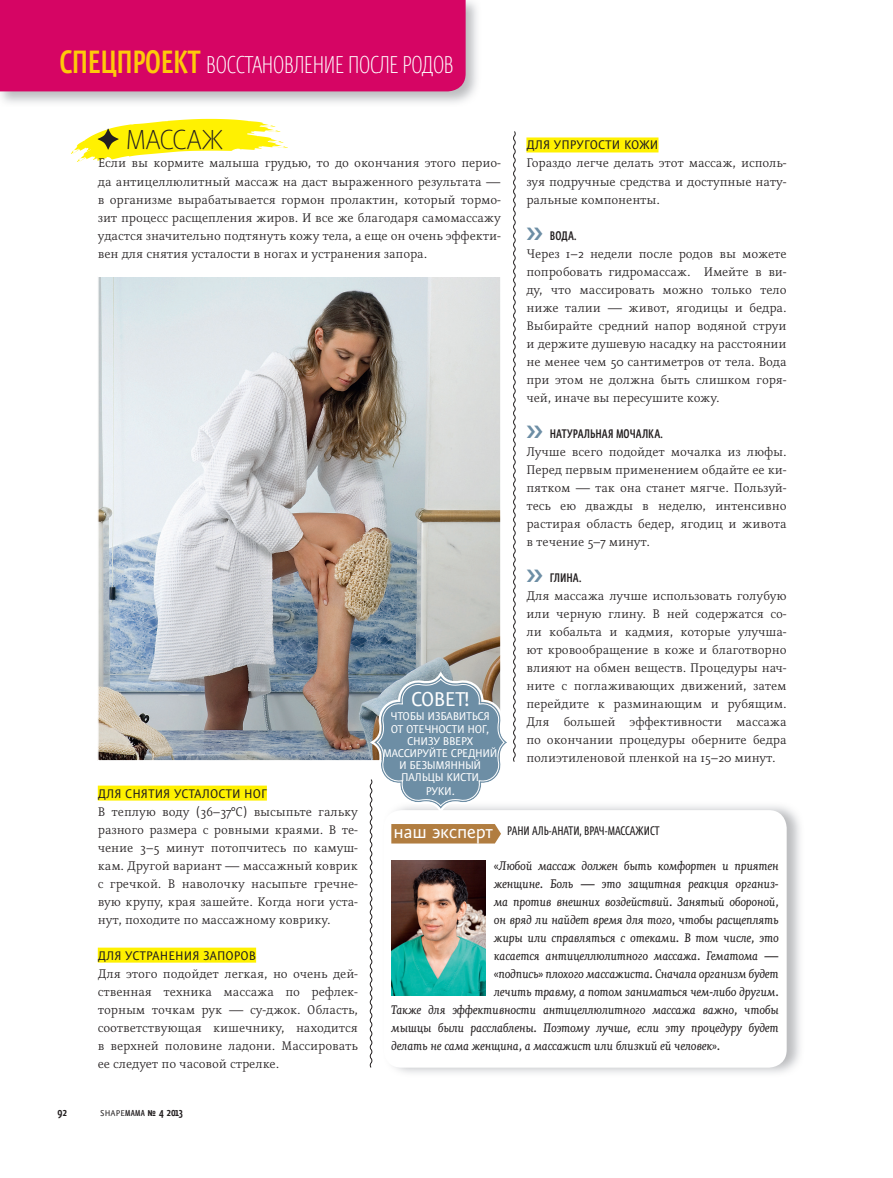
<style>
.page{position:relative;width:893px;height:1178px;background:#fff}
.page>*{position:absolute;margin:0;border:0;box-sizing:border-box;transform-origin:0 0}
.t1{font:100 33px "Eureka Sans Cyr A";letter-spacing:-.005em;color:#231f20}
.t2{font:100 29.25px "Eureka Sans Cond Cyr A";letter-spacing:-.01em;color:#fff}
.t3{font:24px "Eureka Sans Cyr";letter-spacing:-.03em;color:#fff}
.t4{font:22.5px "Eureka Sans Cyr";letter-spacing:-.01em;color:#fff}
.t5{font:15px/18px "Eureka Cyr";letter-spacing:-.01em;color:#231f20;text-align:justify}
.t6{font:italic 15px "Eureka Cyr";letter-spacing:-.02em;color:#231f20}
.t7{font:15px "Eureka Sans Cyr A";color:#231f20}
.t8{font:500 15px "Eureka Sans Cond Cyr A";letter-spacing:.005em;color:#231f20}
.t9{font:15px "Eureka Sans Cond Cyr A";color:#231f20}
.t10{font:500 15px "Eureka Sans Cond Cyr";letter-spacing:-.005em;color:#231f20}
.t11{font:13.5px/12px "Eureka Sans Cyr";letter-spacing:-.03em;color:#fff}
.s1{font-weight:500;font-size:38.85px;color:#feca0a}
.s2{font-family:"Eureka Sans Cyr"}
.s3{font-family:"Eureka Sans Cyr";font-weight:400;font-size:10.05px}
.s4{font-size:10.5px}
</style>
<div class="page">
<div style="left:0;top:0;width:466px;height:91px;background:#d60564"></div>
<div style="left:526px;top:137px;width:132px;height:15px;background:#fff101"></div>
<img style="left:100px;top:278px;width:268px;height:480px">
<svg style="left:71px;top:119px;width:217px;height:43px"></svg>
<div style="left:98px;top:785px;width:169px;height:15px;background:#fff101"></div>
<div style="left:98px;top:947px;width:158px;height:15px;background:#fff101"></div>
<img style="left:368px;top:131px;width:148px;height:937px">
<h2 class="t2" style="left:60px;top:52px;width:396px"><span class="s1">СПЕЦПРОЕКТ</span> ВОССТАНОВЛЕНИЕ ПОСЛЕ РОДОВ</h2>
<h1 class="t1" style="left:126px;top:126px;width:99px">МАССАЖ</h1>
<p class="t5" style="left:98px;top:155px;width:405px">Если вы кормите малыша грудью, то до окончания этого перио&shy;да антицеллюлитный массаж на даст выраженного результата — в организме вырабатывается гормон пролактин, который тормо&shy;зит процесс расщепления жиров. И все же благодаря самомассажу удастся значительно подтянуть кожу тела, а еще он очень эффекти&shy;вен для снятия усталости в ногах и устранения запора.</p>
<p class="t7" style="left:526px;top:138px;width:134px">ДЛЯ УПРУГОСТИ КОЖИ</p>
<p class="t5" style="left:526px;top:155px;width:262px">Гораздо легче делать этот массаж, исполь&shy;зуя подручные средства и доступные нату&shy;ральные компоненты.</p>
<p class="t8" style="left:550px;top:229px;width:28px">ВОДА.</p>
<p class="t5" style="left:526px;top:245px;width:262px">Через 1–2 недели после родов вы можете попробовать гидромассаж. Имейте в ви&shy;ду, что массировать можно только тело ниже талии — живот, ягодицы и бедра.<br>Выбирайте средний напор водяной струи и держите душевую насадку на расстоянии не менее чем 50 сантиметров от тела. Вода при этом не должна быть слишком горя&shy;чей, иначе вы пересушите кожу.</p>
<p class="t8" style="left:550px;top:427px;width:115px">НАТУРАЛЬНАЯ МОЧАЛКА.</p>
<p class="t5" style="left:526px;top:443px;width:262px">Лучше всего подойдет мочалка из люфы.<br>Перед первым применением обдайте ее ки&shy;пятком — так она станет мягче. Пользуй&shy;тесь ею дважды в неделю, интенсивно растирая область бедер, ягодиц и живота в течение 5–7 минут.</p>
<p class="t8" style="left:550px;top:571px;width:33px">ГЛИНА.</p>
<p class="t5" style="left:526px;top:587px;width:262px">Для массажа лучше использовать голубую или черную глину. В ней содержатся со&shy;ли кобальта и кадмия, которые улучша&shy;ют кровообращение в коже и благотворно влияют на обмен веществ. Процедуры нач&shy;ните с поглаживающих движений, затем перейдите к разминающим и рубящим.<br>Для большей эффективности массажа по окончании процедуры оберните бедра полиэтиленовой пленкой на 15–20 минут.</p>
<h3 class="t3" style="left:411px;top:688px;width:60px">СОВЕТ!</h3>
<p class="t11" style="left:390px;top:710px;width:101px;line-height:13.5px">ЧТОБЫ ИЗБАВИТЬСЯ<br>ОТ ОТЕЧНОСТИ НОГ,</p>
<p class="t11" style="left:383px;top:736px;width:116px;text-align:center">СНИЗУ ВВЕРХ<br>МАССИРУЙТЕ СРЕДНИЙ<br>И БЕЗЫМЯННЫЙ<br>ПАЛЬЦЫ КИСТИ</p>
<p class="t11" style="left:426px;top:785px;width:31px">РУКИ.</p>
<h3 class="t4" style="left:394px;top:821px;width:101px">наш эксперт</h3>
<p class="t7" style="left:98px;top:786px;width:171px">ДЛЯ СНЯТИЯ УСТАЛОСТИ НОГ</p>
<p class="t5" style="left:98px;top:803px;width:262px">В теплую воду (36–37<span class="s2">°</span>С) высыпьте гальку разного размера с ровными краями. В те&shy;чение 3–5 минут потопчитесь по камуш&shy;кам. Другой вариант — массажный коврик с гречкой. В наволочку насыпьте гречне&shy;вую крупу, края зашейте. Когда ноги уста&shy;нут, походите по массажному коврику.</p>
<p class="t7" style="left:98px;top:948px;width:160px">ДЛЯ УСТРАНЕНИЯ ЗАПОРОВ</p>
<p class="t5" style="left:98px;top:965px;width:262px">Для этого подойдет легкая, но очень дей&shy;ственная техника массажа по рефлек&shy;торным точкам рук — су-джок. Область, соответствующая кишечнику, находится в верхней половине ладони. Массировать ее следует по часовой стрелке.</p>
<p class="t9" style="left:507px;top:824px;width:154px">РАНИ АЛЬ-АНАТИ, ВРАЧ-МАССАЖИСТ</p>
<p class="t6" style="left:494px;top:858px;width:286px">«Любой массаж должен быть комфортен и приятен</p>
<p class="t6" style="left:494px;top:876px;width:286px">женщине. Боль — это защитная реакция организ-</p>
<p class="t6" style="left:494px;top:894px;width:286px">ма против внешних воздействий. Занятый обороной,</p>
<p class="t6" style="left:494px;top:912px;width:286px">он вряд ли найдет время для того, чтобы расщеплять</p>
<p class="t6" style="left:494px;top:930px;width:286px">жиры или справляться с отеками. В том числе, это</p>
<p class="t6" style="left:494px;top:948px;width:286px">касается антицеллюлитного массажа. Гематома —</p>
<p class="t6" style="left:494px;top:966px;width:286px">«подпись» плохого массажиста. Сначала организм будет</p>
<p class="t6" style="left:494px;top:984px;width:286px">лечить травму, а потом заниматься чем-либо другим.</p>
<p class="t6" style="left:391px;top:1002px;width:389px">Также для эффективности антицеллюлитного массажа важно, чтобы</p>
<p class="t6" style="left:391px;top:1020px;width:389px">мышцы были расслаблены. Поэтому лучше, если эту процедуру будет</p>
<p class="t6" style="left:391px;top:1038px;width:330px">делать не сама женщина, а массажист или близкий ей человек».</p>
<p class="t10" style="left:58px;top:1105px;width:11px">92</p>
<p class="t10" style="left:100px;top:1105px;width:84px"><span class="s3">SHAPE</span><span class="s4">МАМА</span> № 4 2013</p>
</div>
